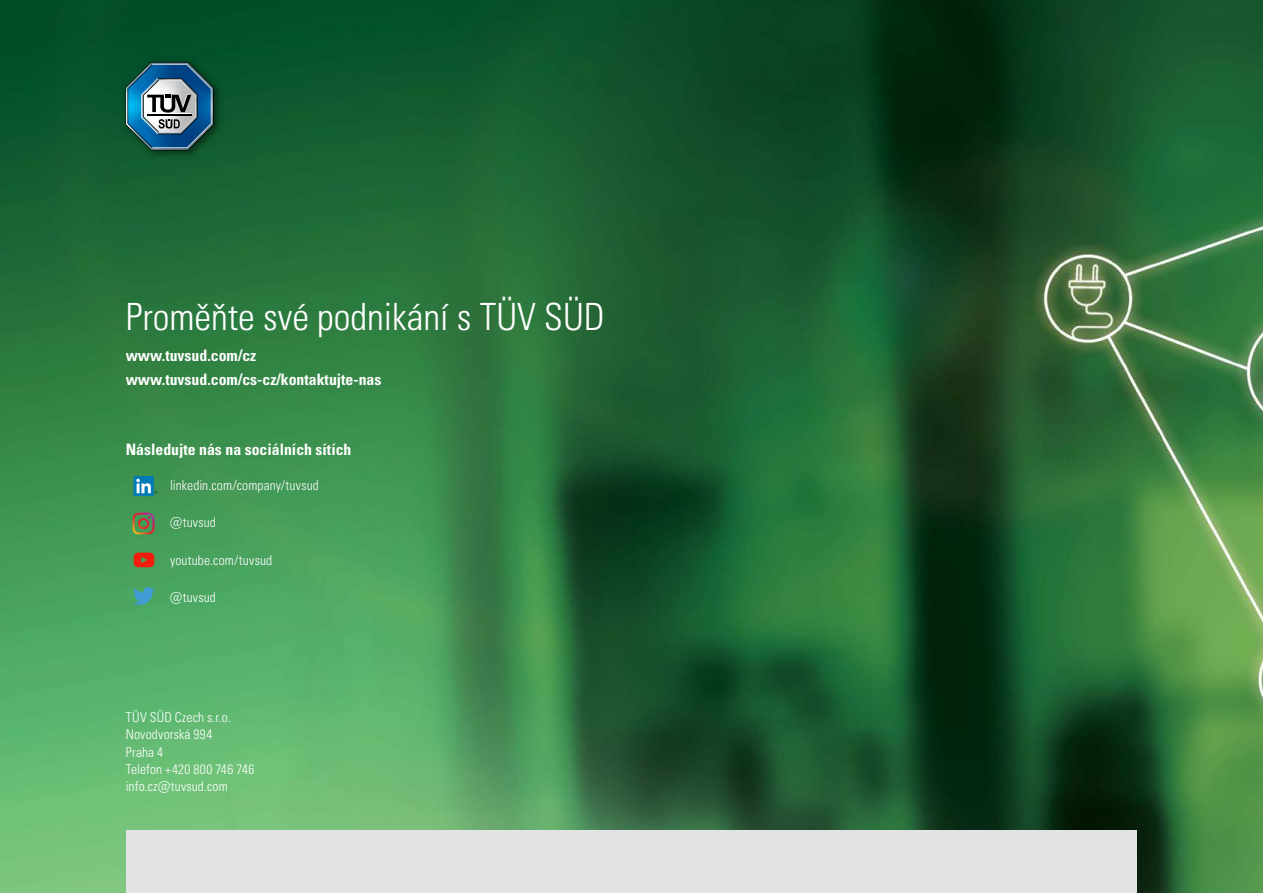
<style>
.page{position:relative;width:1263px;height:893px;background:#fff}
.page>*{position:absolute;margin:0;border:0;box-sizing:border-box;transform-origin:0 0}
.t1{font:37.5px "Univers LTCYR 47 Light Cond";color:#fff}
.t2{font:15.75px/24px "Univers LTCYR 67 Bold Cond";color:#fff}
.t3{font:13.5px/17.2px "Univers LTCYR 47 Light Cond";letter-spacing:.015em;color:#fff}
</style>
<div class="page">
<img style="left:0;top:0;width:1263px;height:893px">
<img style="left:119px;top:54px;width:108px;height:108px">
<svg style="left:126px;top:62px;width:88px;height:88px;background:#43768b"></svg>
<div style="left:126px;top:830px;width:1010px;height:63px;background:#e2e3e4"></div>
<svg style="left:133px;top:513px;width:21px;height:21px"></svg>
<div style="left:134px;top:476px;width:20px;height:20px;background:#007bb6"></div>
<svg style="left:136px;top:479px;width:21px;height:15px"></svg>
<svg style="left:133px;top:587px;width:22px;height:18px"></svg>
<svg style="left:134px;top:553px;width:20px;height:14px"></svg>
<h1 class="t1" style="left:126px;top:291px;width:480px">Proměňte své podnikání s TÜV SÜD</h1>
<p class="t2" style="left:126px;top:343px;width:257px">www.tuvsud.com/cz www.tuvsud.com/cs-cz/kontaktujte-nas</p>
<p class="t2" style="left:126px;top:437px;width:227px">Následujte nás na sociálních sítích</p>
<p class="t3" style="left:170px;top:476px;width:150px">linkedin.com/company/tuvsud</p>
<p class="t3" style="left:170px;top:513px;width:47px">@tuvsud</p>
<p class="t3" style="left:170px;top:551px;width:104px">youtube.com/tuvsud</p>
<p class="t3" style="left:170px;top:588px;width:47px">@tuvsud</p>
<p class="t3" style="left:126px;top:708px;width:130px">TÜV SÜD Czech s.r.o.<br>Novodvorská 994<br>Praha 4<br>Telefon +420 800 746 746 info.cz@tuvsud.com</p>
</div>
